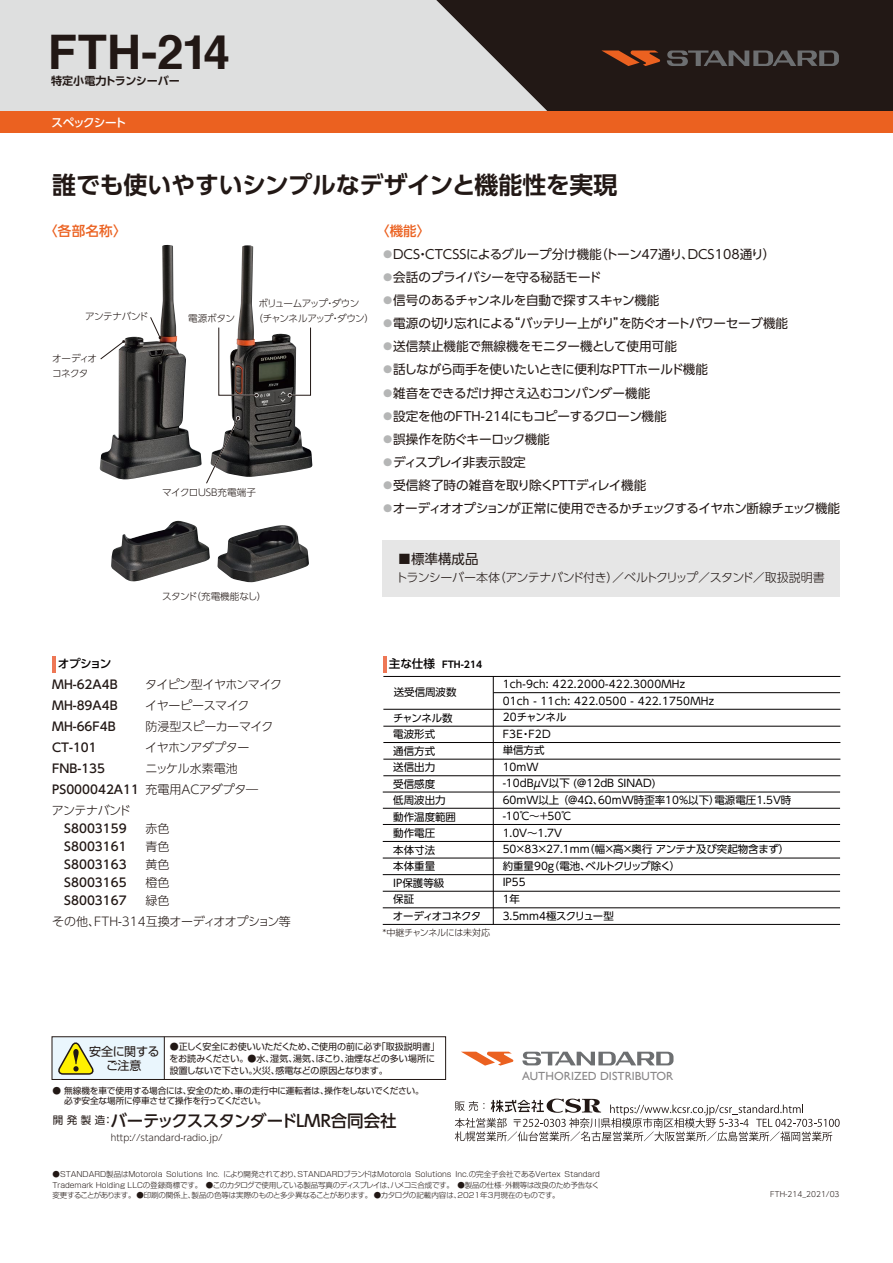
<style>
.page{position:relative;width:893px;height:1263px;background:#fff}
.page>*{position:absolute;margin:0;border:0;box-sizing:border-box;transform-origin:0 0}
.t1{font:700 47.7px "Helvetica";letter-spacing:-.02em;color:#221815}
.t2{font:700 24px "UD Shin Go Pro De";letter-spacing:-.01em;color:#221815}
.t3{font:500 16.5px "UD Shin Go Pro";letter-spacing:-.05em;color:#221815}
.t4{font:500 13.5px "UD Shin Go Pro";letter-spacing:.02em;color:#eb6120}
.t5{font:13.5px "UD Shin Go Pro";color:#221815}
.t6{font:12.6px "UD Shin Go Pro";letter-spacing:-.025em;color:#221815}
.t7{font:12.6px "UD Shin Go Pro";color:#221815}
.t8{font:12.6px "UD Shin Go Pro";letter-spacing:-.005em;color:#221815}
.t9{font:300 12px/21px "UD Shin Go Pro";letter-spacing:-.035em;color:#221815}
.t10{font:500 12px "UD Shin Go Pro";color:#221815}
.t11{font:300 12px "UD Shin Go Pro";letter-spacing:-.065em;color:#221815}
.t12{font:12px/13.5px "Shin Go Pro";letter-spacing:-.035em;color:#221815;text-align:center}
.t13{font:11.85px "Gill Sans";letter-spacing:.005em;color:#898788}
.t14{font:500 11.55px "UD Shin Go Pro";letter-spacing:-.095em;color:#fff}
.t15{font:500 11.55px "UD Shin Go Pro";letter-spacing:-.1em;color:#040000}
.t16{font:700 11.1px "UD Shin Go Pro De";letter-spacing:-.005em;color:#221815}
.t17{font:10.5px/16.5px "UD Shin Go Pro";color:#040000}
.t18{font:300 9.6px/14.4px "UD Shin Go Pro";letter-spacing:-.09em;color:#221815}
.t19{font:300 9.6px "UD Shin Go Pro";letter-spacing:-.055em;color:#221815}
.t20{font:300 9.6px "UD Shin Go Pro";letter-spacing:-.035em;color:#221815}
.t21{font:300 9.6px "UD Shin Go Pro";color:#221815}
.t22{font:300 9.6px/14.4px "UD Shin Go Pro";letter-spacing:-.085em;color:#221815}
.t23{font:700 9.3px "UD Shin Go Pro De";color:#040000}
.t24{font:9px/12px "Shin Go Pro";letter-spacing:-.02em;color:#221815}
.t25{font:300 9px "UD Shin Go Pro";color:#221815}
.t26{font:300 9px "UD Shin Go Pro";letter-spacing:-.02em;color:#221815}
.t27{font:8.7px/10.5px "Shin Go Pro";letter-spacing:-.015em;color:#221815}
.t28{font:300 7.5px/10.5px "Shin Go Pro";letter-spacing:-.005em;color:#221815}
.t29{font:300 7.5px "UD Shin Go Pro";color:#221815}
.s1{font-family:"Hira Kaku Pro W3";color:#b5b6b6}
.s2{font-family:"Hira Kaku Pro W3"}
.s3{font-family:"UD Shin Go Pro";font-weight:500;font-size:11.55px}
.s4{font-weight:500}
.s5{font-weight:400;font-size:10.5px}
</style>
<div class="page">
<div style="left:0;top:0;width:893px;height:133px;background:#dedfdf"></div>
<svg style="left:436px;top:0;width:457px;height:112px;background:#3c322f"></svg>
<div style="left:0;top:112px;width:893px;height:21px;background:#eb6120"></div>
<svg style="left:601px;top:50px;width:60px;height:16px"></svg>
<svg style="left:667px;top:50px;width:172px;height:16px;background:#464241"></svg>
<div style="left:52px;top:1037px;width:111px;height:42px;background:#eaf6fd"></div>
<div style="left:52px;top:1036px;width:394px;height:44px;border:1px solid #221815"></div>
<svg style="left:58px;top:1042px;width:36px;height:33px"></svg>
<hr style="left:164px;top:1037px;width:1px;height:42px;background:#221815">
<svg style="left:522px;top:1052px;width:151px;height:13px"></svg>
<svg style="left:461px;top:1052px;width:53px;height:13px"></svg>
<img style="left:100px;top:245px;width:102px;height:234px">
<img style="left:231px;top:245px;width:81px;height:232px">
<img style="left:217px;top:525px;width:92px;height:57px">
<img style="left:111px;top:521px;width:99px;height:60px">
<svg style="left:100px;top:340px;width:25px;height:19px"></svg>
<svg style="left:150px;top:317px;width:12px;height:22px"></svg>
<svg style="left:206px;top:416px;width:34px;height:68px"></svg>
<svg style="left:288px;top:326px;width:24px;height:71px"></svg>
<svg style="left:218px;top:326px;width:41px;height:71px"></svg>
<div style="left:382px;top:540px;width:458px;height:57px;background:#e6e6e6"></div>
<hr style="left:53px;top:656px;width:3px;height:16px;background:#e75">
<hr style="left:383px;top:656px;width:4px;height:16px;background:#e75">
<hr style="left:383px;top:676px;width:457px;height:1px;background:#040000">
<hr style="left:493px;top:692px;width:347px;height:1px;background:#040000">
<hr style="left:383px;top:709px;width:457px;height:1px;background:#040000">
<hr style="left:383px;top:726px;width:457px;height:1px;background:#040000">
<hr style="left:383px;top:742px;width:457px;height:1px;background:#040000">
<hr style="left:383px;top:759px;width:457px;height:1px;background:#040000">
<hr style="left:383px;top:775px;width:457px;height:1px;background:#040000">
<hr style="left:493px;top:676px;width:1px;height:248px;background:#040000">
<hr style="left:383px;top:792px;width:457px;height:1px;background:#040000">
<hr style="left:383px;top:808px;width:457px;height:1px;background:#040000">
<hr style="left:383px;top:824px;width:457px;height:1px;background:#040000">
<hr style="left:383px;top:841px;width:457px;height:1px;background:#040000">
<hr style="left:383px;top:858px;width:457px;height:1px;background:#040000">
<hr style="left:383px;top:874px;width:457px;height:1px;background:#040000">
<hr style="left:383px;top:891px;width:457px;height:1px;background:#040000">
<hr style="left:383px;top:907px;width:457px;height:1px;background:#040000">
<hr style="left:383px;top:924px;width:457px;height:1px;background:#040000">
<svg style="left:455px;top:1098px;width:385px;height:43px"></svg>
<h1 class="t1" style="left:48px;top:14px;width:184px">FTH-214</h1>
<p class="t16" style="left:51px;top:71px;width:130px">特定小電力トランシーバー</p>
<p class="t14" style="left:51px;top:113px;width:76px">スペックシート</p>
<h2 class="t2" style="left:52px;top:166px;width:567px">誰でも使いやすいシンプルなデザインと機能性を実現</h2>
<p class="t4" style="left:44px;top:220px;width:84px">〈各部名称〉</p>
<p class="t4" style="left:376px;top:220px;width:55px">〈機能〉</p>
<p class="t7" style="left:381px;top:244px;width:395px"><span class="s1">●</span>DCS・CTCSSによるグループ分け機能（トーン47通り、DCS108通り）</p>
<p class="t6" style="left:381px;top:267px;width:221px"><span class="s1">●</span>会話のプライバシーを守る秘話モード</p>
<p class="t6" style="left:381px;top:290px;width:280px"><span class="s1">●</span>信号のあるチャンネルを自動で探すスキャン機能</p>
<p class="t6" style="left:381px;top:313px;width:408px"><span class="s1">●</span>電源の切り忘れによる“バッテリー上がり”を防ぐオートパワーセーブ機能</p>
<p class="t8" style="left:381px;top:336px;width:297px"><span class="s1">●</span>送信禁止機能で無線機をモニター機として使用可能</p>
<p class="t6" style="left:381px;top:359px;width:328px"><span class="s1">●</span>話しながら両手を使いたいときに便利なPTTホールド機能</p>
<p class="t6" style="left:381px;top:383px;width:270px"><span class="s1">●</span>雑音をできるだけ押さえ込むコンパンダー機能</p>
<p class="t6" style="left:381px;top:406px;width:287px"><span class="s1">●</span>設定を他のFTH-214にもコピーするクローン機能</p>
<p class="t6" style="left:381px;top:429px;width:170px"><span class="s1">●</span>誤操作を防ぐキーロック機能</p>
<p class="t6" style="left:381px;top:452px;width:146px"><span class="s1">●</span>ディスプレイ非表示設定</p>
<p class="t6" style="left:381px;top:475px;width:273px"><span class="s1">●</span>受信終了時の雑音を取り除くPTTディレイ機能｠</p>
<p class="t6" style="left:381px;top:498px;width:460px"><span class="s1">●</span>オーディオオプションが正常に使用できるかチェックするイヤホン断線チェック機能</p>
<p class="t18" style="left:253px;top:296px;width:122px;text-indent:5px">ボリュームアップ・ダウン<br>（チャンネルアップ・ダウン）</p>
<p class="t19" style="left:85px;top:308px;width:65px">アンテナバンド</p>
<p class="t22" style="left:52px;top:351px;width:47px">オーディオコネクタ</p>
<p class="t19" style="left:188px;top:310px;width:48px">電源ボタン</p>
<p class="t21" style="left:162px;top:484px;width:95px">マイクロUSB充電端子</p>
<p class="t20" style="left:162px;top:588px;width:106px">スタンド（充電機能なし）</p>
<p class="t5" style="left:398px;top:548px;width:82px"><span class="s2">■</span>標準構成品</p>
<p class="t11" style="left:396px;top:568px;width:431px">トランシーバー本体（アンテナバンド付き）／ベルトクリップ／スタンド／取扱説明書</p>
<p class="t15" style="left:58px;top:654px;width:55px">オプション</p>
<p class="t23" style="left:389px;top:657px;width:95px"><span class="s3">主な仕様</span> FTH-214</p>
<p class="t17" style="left:394px;top:684px;width:64px">送受信周波数</p>
<p class="t17" style="left:503px;top:676px;width:290px">1ch-9ch: 422.2000-422.3000MHz<br>01ch - 11ch: 422.0500 - 422.1750MHz<br>20チャンネル<br>F3E・F2D<br>単信方式<br>10mW<br>-10dBμV以下 (＠12dB SINAD)<br>60mW以上 （@4Ω、60mW時歪率10％以下）電源電圧1.5V時-10℃～+50℃<br>1.0V～1.7V<br>50×83×27.1mm（幅×高×奥行 アンテナ及び突起物含まず）約重量90g（電池、ベルトクリップ除く）<br>IP55<br>1年<br>3.5mm4極スクリュー型</p>
<p class="t10" style="left:52px;top:675px;width:67px">MH-62A4B</p>
<p class="t9" style="left:145px;top:674px;width:139px">タイピン型イヤホンマイク</p>
<p class="t10" style="left:52px;top:696px;width:67px">MH-89A4B</p>
<p class="t9" style="left:145px;top:695px;width:106px">イヤーピースマイク</p>
<p class="t10" style="left:52px;top:717px;width:65px">MH-66F4B</p>
<p class="t9" style="left:145px;top:716px;width:129px">防浸型スピーカーマイク</p>
<p class="t10" style="left:52px;top:738px;width:46px">CT-101</p>
<p class="t9" style="left:145px;top:737px;width:106px">イヤホンアダプター</p>
<p class="t10" style="left:52px;top:759px;width:54px">FNB-135</p>
<p class="t17" style="left:393px;top:709px;width:90px">チャンネル数<br>電波形式<br>通信方式<br>送信出力<br>受信感度<br>低周波出力<br>動作温度範囲<br>動作電圧<br>本体寸法<br>本体重量<br>IP保護等級<br>保証<br>オーディオコネクタ</p>
<p class="t26" style="left:382px;top:926px;width:109px">*中継チャンネルには未対応</p>
<p class="t9" style="left:52px;top:758px;width:208px;text-indent:93px">ニッケル水素電池<br><span class="s4">PS000042A11</span> 充電用ACアダプタ―アンテナバンド</p>
<p class="t10" style="left:52px;top:819px;width:76px">　S8003159</p>
<p class="t9" style="left:145px;top:818px;width:25px">赤色</p>
<p class="t10" style="left:52px;top:837px;width:76px">　S8003161</p>
<p class="t9" style="left:145px;top:836px;width:25px">青色</p>
<p class="t10" style="left:52px;top:855px;width:76px">　S8003163</p>
<p class="t9" style="left:145px;top:854px;width:25px">黄色</p>
<p class="t10" style="left:52px;top:873px;width:76px">　S8003165</p>
<p class="t9" style="left:145px;top:872px;width:25px">橙色</p>
<p class="t10" style="left:52px;top:891px;width:76px">　S8003167</p>
<p class="t9" style="left:52px;top:890px;width:240px;text-indent:93px">緑色<br>その他、FTH-314互換オーディオオプション等</p>
<p class="t12" style="left:89px;top:1043px;width:72px">安全に関するご注意</p>
<p class="t24" style="left:169px;top:1040px;width:272px">●正しく安全にお使いいただくため、ご使用の前に必ず「取扱説明書」をお読みください。●水、湿気、湯気、ほこり、油煙などの多い場所に設置しないで下さい。火災、感電などの原因となります。</p>
<p class="t27" style="left:53px;top:1084px;width:373px">● 無線機を車で使用する場合には、安全のため、車の走行中に運転者は、操作をしないでください。　 必ず安全な場所に停車させて操作を行ってください。</p>
<h3 class="t3" style="left:53px;top:1107px;width:345px"><span class="s5">開 発 製 造：</span>バーテックススタンダードＬＭＲ合同会社</h3>
<p class="t25" style="left:111px;top:1130px;width:113px">http://standard-radio.jp/</p>
<p class="t13" style="left:522px;top:1068px;width:153px">AUTHORIZED DISTRIBUTOR</p>
<p class="t28" style="left:52px;top:1168px;width:553px">●STANDARD製品はMotorola｠Solutions｠Inc.｠により開発されており、STANDARDブランドはMotorola｠Solutions｠Inc.の完全子会社であるVertex｠Standard｠<br>Trademark Holding LLCの登録商標です。　●このカタログで使用している製品写真のディスプレイは、ハメコミ合成です。　●製品の仕様・外観等は改良のため予告なく変更することがあります。 ●印刷の関係上、製品の色等は実際のものと多少異なることがあります。 ●カタログの記載内容は、2021年3月現在のものです。　</p>
<p class="t29" style="left:770px;top:1188px;width:71px">FTH-214_2021/03</p>
</div>
